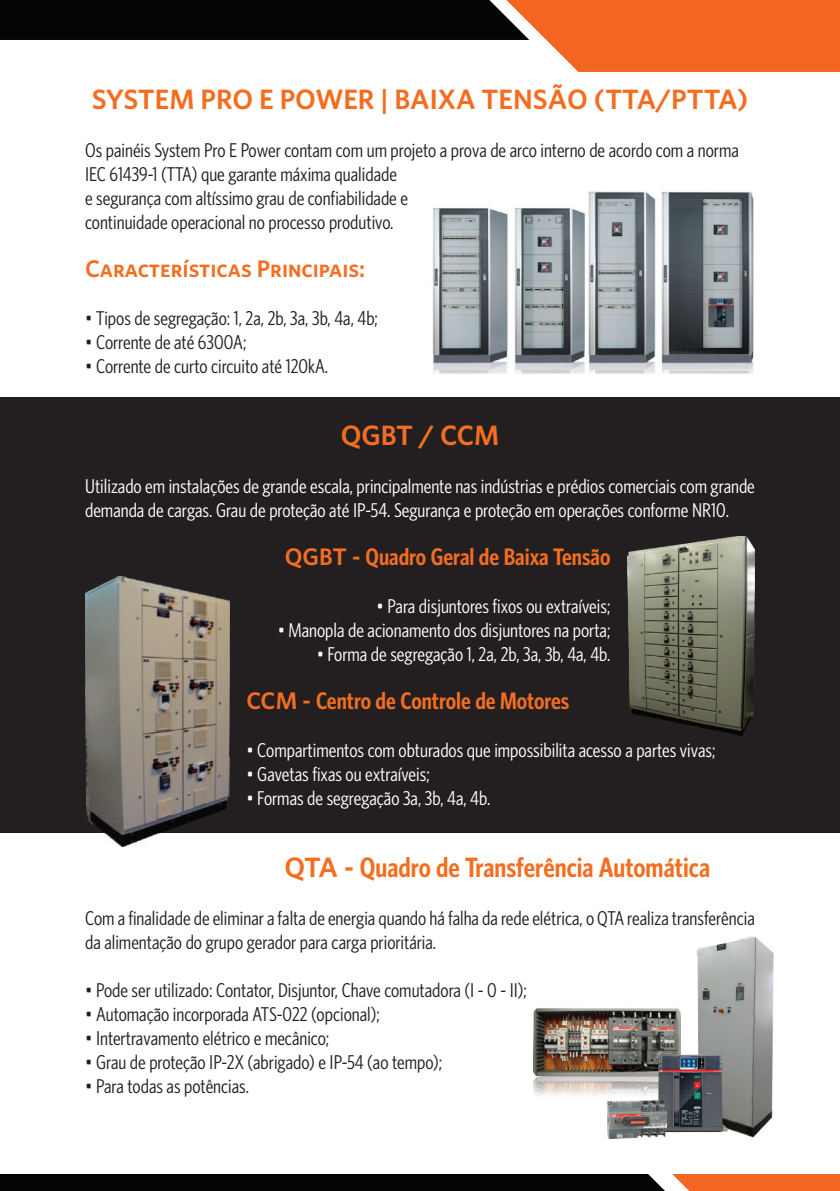
<style>
.page{position:relative;width:840px;height:1191px;background:#fff}
.page>*{position:absolute;margin:0;border:0;box-sizing:border-box;transform-origin:0 0}
.t1{font:600 28px "Whitney HTF";color:#f36e21}
.t2{font:600 condensed 28px "Whitney HTF";color:#f36e21}
.t3{font:600 condensed 24px "Whitney HTF";color:#f36e21}
.t4{font:24px "Whitney HTF Semi Bold SC";color:#f36e21}
.t5{font:condensed 20px/24px "Whitney HTF";color:#231f20}
.t6{font:condensed 20px/24px "Whitney HTF";color:#fff}
.s1{font-family:"Whitney HTF Semi Bold SC";font-weight:400;font-stretch:normal}
.s2{font-stretch:normal}
</style>
<div class="page">
<div style="left:0;top:397px;width:839px;height:436px;background:#231f20"></div>
<div style="left:0;top:1174px;width:664px;height:17px;background:#040503"></div>
<div style="left:672px;top:1174px;width:168px;height:17px;background:#f36621"></div>
<img style="left:627px;top:536px;width:127px;height:199px">
<img style="left:85px;top:577px;width:144px;height:269px">
<hr style="left:839px;top:397px;width:1px;height:360px;background:#231f20">
<svg style="left:0;top:0;width:840px;height:72px"></svg>
<img style="left:432px;top:191px;width:322px;height:182px">
<img style="left:533px;top:936px;width:241px;height:202px">
<h1 class="t1" style="left:92px;top:82px;width:657px">SYSTEM PRO E POWER | BAIXA TENSÃO (TTA/PTTA)</h1>
<p class="t5" style="left:85px;top:138px;width:654px">Os painéis System Pro E Power contam com um projeto a prova de arco interno de acordo com a norma IEC 61439-1 (TTA) que garante máxima qualidade<br>e segurança com altíssimo grau de confiabilidade e<br>continuidade operacional no processo produtivo.</p>
<p class="t4" style="left:85px;top:254px;width:281px">Características Principais:</p>
<p class="t5" style="left:85px;top:306px;width:294px">• Tipos de segregação: 1, 2a, 2b, 3a, 3b, 4a, 4b;</p>
<p class="t5" style="left:85px;top:330px;width:163px">• Corrente de até 6300A;</p>
<p class="t5" style="left:85px;top:354px;width:244px">• Corrente de curto circuito até 120kA.</p>
<h1 class="t1" style="left:340px;top:418px;width:160px">QGBT / CCM</h1>
<p class="t6" style="left:85px;top:474px;width:670px">Utilizado em instalações de grande escala, principalmente nas indústrias e prédios comerciais com grande demanda de cargas. Grau de proteção até IP-54. Segurança e proteção em operações conforme NR10.</p>
<p class="t3" style="left:285px;top:543px;width:327px"><span class="s1">QGBT -</span> Quadro Geral de Baixa Tensão</p>
<p class="t6" style="left:376px;top:594px;width:235px">• Para disjuntores fixos ou extraíveis;</p>
<p class="t6" style="left:277px;top:618px;width:334px">• Manopla de acionamento dos disjuntores na porta;</p>
<p class="t6" style="left:316px;top:642px;width:295px">• Forma de segregação 1, 2a, 2b, 3a, 3b, 4a, 4b.</p>
<p class="t3" style="left:246px;top:687px;width:324px"><span class="s1">CCM -</span> Centro de Controle de Motores</p>
<p class="t6" style="left:246px;top:738px;width:470px">• Compartimentos com obturados que impossibilita acesso a partes vivas;</p>
<p class="t6" style="left:246px;top:762px;width:185px">• Gavetas fixas ou extraíveis;</p>
<p class="t6" style="left:246px;top:786px;width:245px">• Formas de segregação 3a, 3b, 4a, 4b.</p>
<h1 class="t2" style="left:284px;top:851px;width:427px"><span class="s2">QTA -</span> Quadro de Transferência Automática</h1>
<p class="t5" style="left:85px;top:906px;width:670px">Com a finalidade de eliminar a falta de energia quando há falha da rede elétrica, o QTA realiza transferência da alimentação do grupo gerador para carga prioritária.</p>
<p class="t5" style="left:85px;top:978px;width:443px">• Pode ser utilizado: Contator, Disjuntor, Chave comutadora (I - 0 - II);</p>
<p class="t5" style="left:85px;top:1002px;width:296px">• Automação incorporada ATS-022 (opcional);</p>
<p class="t5" style="left:85px;top:1026px;width:245px">• Intertravamento elétrico e mecânico;</p>
<p class="t5" style="left:85px;top:1050px;width:358px">• Grau de proteção IP-2X (abrigado) e IP-54 (ao tempo);</p>
<p class="t5" style="left:85px;top:1074px;width:165px">• Para todas as potências.</p>
</div>
